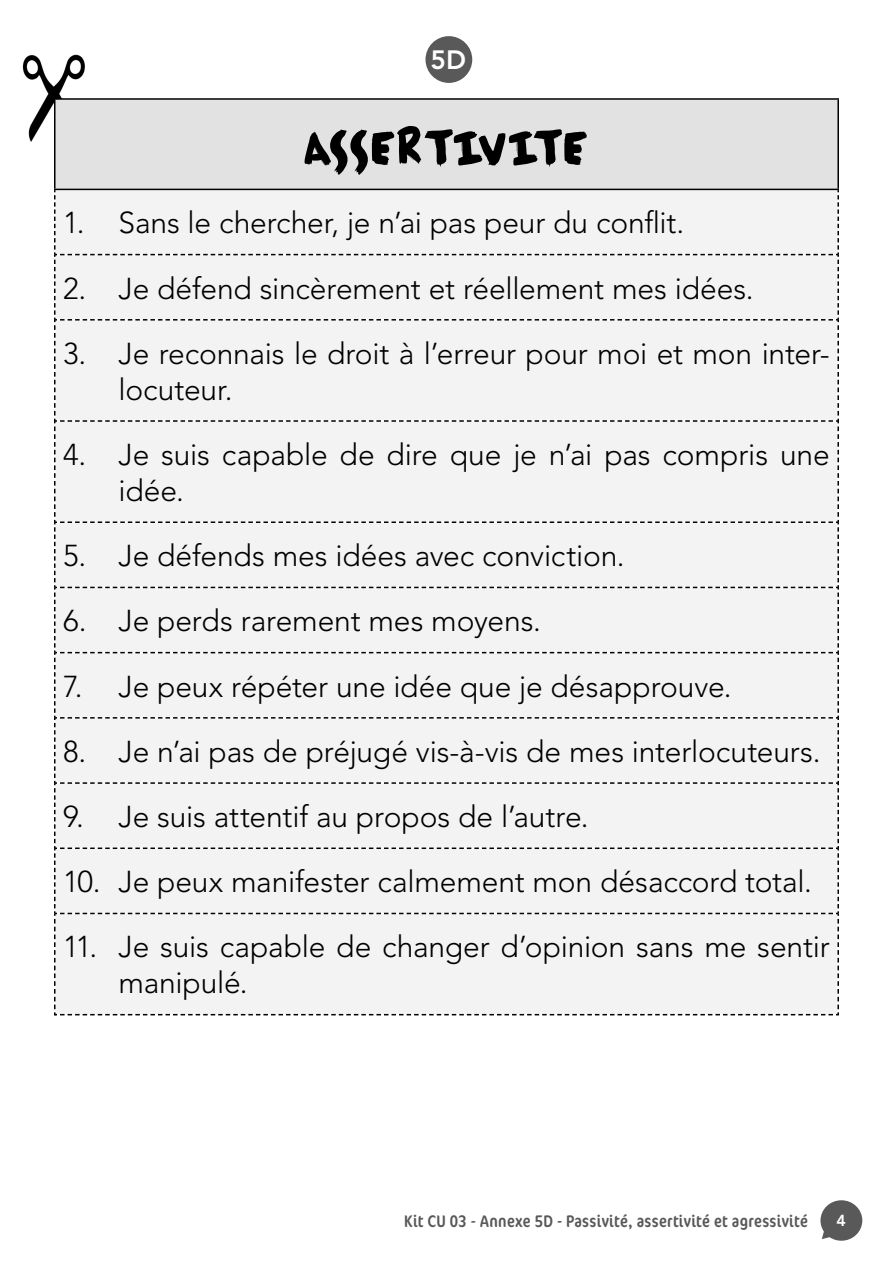
<style>
.page{position:relative;width:893px;height:1263px;background:#fff}
.page>*{position:absolute;margin:0;border:0;box-sizing:border-box;transform-origin:0 0}
.HeaderN2{font:52.5px "House Gen Col Housepaint";letter-spacing:-.02em;color:#000}
.t1{font:300 30px/36px "Avenir LT Std";letter-spacing:-.005em;color:#000}
.Titre{font:800 26.25px "Avenir LT Std";color:#fff}
.t2{font:condensed 16.95px "Cocon OT";letter-spacing:.02em;color:#595959}
.t3{font:800 15.9px "Avenir LT Std";color:#fff}
</style>
<div class="page">
<svg style="left:820px;top:1200px;width:42px;height:41px"></svg>
<img style="left:22px;top:54px;width:63px;height:88px">
<div style="left:55px;top:99px;width:783px;height:90px;background:#e2e2e2"></div>
<div style="left:54px;top:190px;width:785px;height:826px;background:#f3f3f3"></div>
<hr style="left:54px;top:98px;width:785px;height:2px;background:#000">
<hr style="left:54px;top:100px;width:2px;height:89px;background:#000">
<hr style="left:837px;top:100px;width:2px;height:89px;background:#000">
<hr style="left:54px;top:189px;width:785px;height:1px;background:#000">
<div style="left:425px;top:36px;width:47px;height:47px;background:#595959;border-radius:50%"></div>
<p class="Titre" style="left:430px;top:45px;width:37px">5D</p>
<p class="HeaderN2" style="left:304px;top:109px;width:286px">ASSERTIVITE</p>
<p class="t1" style="left:63px;top:205px;width:622px">1. Sans le chercher, je n’ai pas peur du conflit.</p>
<p class="t1" style="left:63px;top:270px;width:692px">2. Je défend sincèrement et réellement mes idées.</p>
<p class="t1" style="left:119px;top:335px;width:713px;text-indent:-55px">3. Je reconnais le droit à l’erreur pour moi et mon inter&shy;locuteur.</p>
<p class="t1" style="left:119px;top:437px;width:713px;text-indent:-55px">4. Je suis capable de dire que je n’ai pas compris une idée.</p>
<p class="t1" style="left:63px;top:538px;width:563px">5. Je défends mes idées avec conviction.</p>
<p class="t1" style="left:63px;top:603px;width:479px">6. Je perds rarement mes moyens.</p>
<p class="t1" style="left:63px;top:668px;width:670px">7. Je peux répéter une idée que je désapprouve.</p>
<p class="t1" style="left:63px;top:733px;width:759px">8. Je n’ai pas de préjugé vis-à-vis de mes interlocuteurs.</p>
<p class="t1" style="left:63px;top:799px;width:527px">9. Je suis attentif au propos de l’autre.</p>
<p class="t1" style="left:63px;top:864px;width:750px">10. Je peux manifester calmement mon désaccord total.</p>
<p class="t1" style="left:119px;top:929px;width:713px;text-indent:-55px">11. Je suis capable de changer d’opinion sans me sentir manipulé.</p>
<p class="t2" style="left:404px;top:1211px;width:405px">Kit CU 03 - Annexe 5D - Passivité, assertivité et agressivité</p>
<p class="t3" style="left:836px;top:1211px;width:11px">4</p>
</div>
